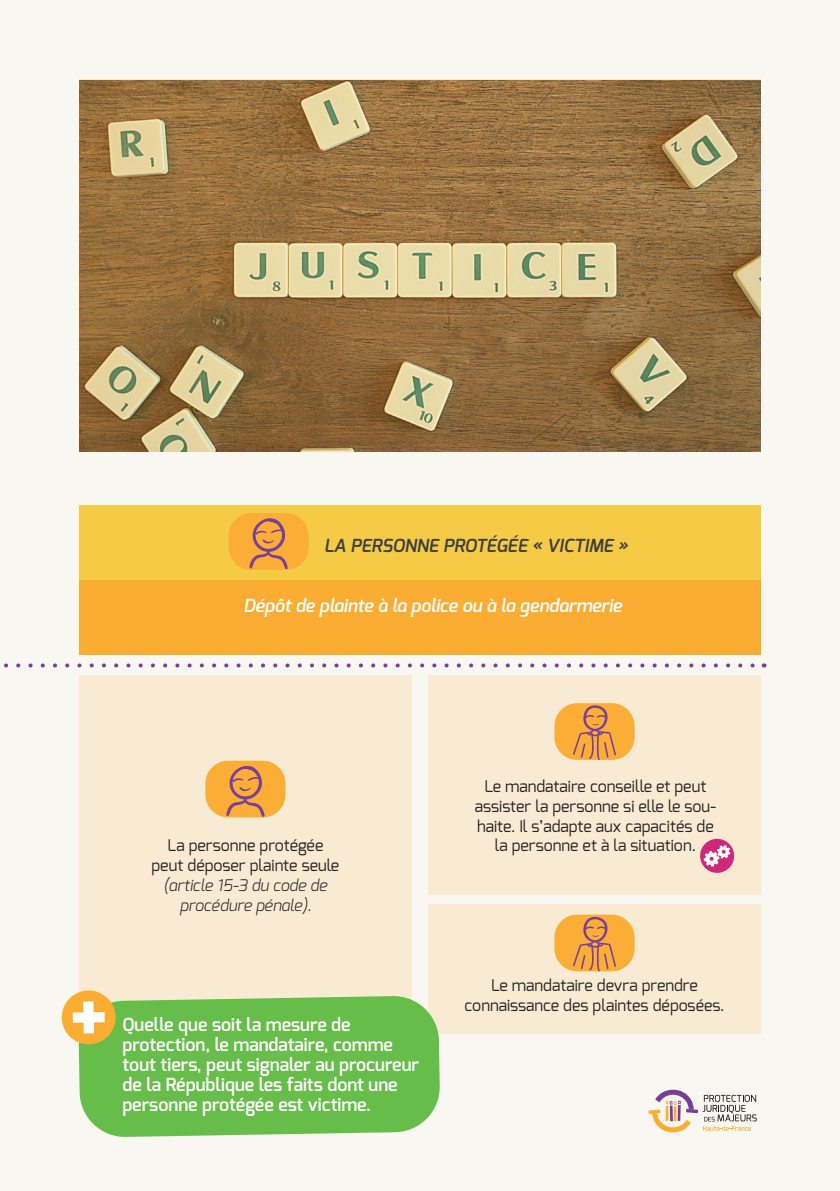
<style>
.page{position:relative;width:840px;height:1191px;background:#fff}
.page>*{position:absolute;margin:0;border:0;box-sizing:border-box;transform-origin:0 0}
.t1{font:600 18px/20px "Exo";color:#fff}
.t2{font:italic 600 18px "Exo";color:#fff}
.t3{font:italic 600 18px "Exo";color:#3e3e3f}
.t4{font:16px/20px "Exo";color:#231f20;text-align:center}
.t5{font:italic 300 16px/20px "Exo";color:#231f20;text-align:center}
</style>
<div class="page">
<div style="left:0;top:0;width:839px;height:1191px;background:#f9f7f1"></div>
<svg style="left:4px;top:663px;width:751px;height:4px"></svg>
<div style="left:79px;top:674px;width:332px;height:360px;background:#f9ebd3"></div>
<div style="left:428px;top:674px;width:332px;height:220px;background:#f9ebd3"></div>
<div style="left:428px;top:904px;width:332px;height:130px;background:#f9ebd3"></div>
<div style="left:79px;top:580px;width:681px;height:74px;background:#fbad33"></div>
<div style="left:79px;top:505px;width:681px;height:75px;background:#f5cb45"></div>
<div style="left:228px;top:513px;width:80px;height:57px;background:#fbad36;border-radius:23px"></div>
<svg style="left:249px;top:518px;width:38px;height:52px"></svg>
<div style="left:205px;top:760px;width:80px;height:57px;background:#fbad36;border-radius:23px"></div>
<svg style="left:226px;top:766px;width:38px;height:51px"></svg>
<svg style="left:78px;top:995px;width:362px;height:142px;background:#71c054"></svg>
<div style="left:62px;top:990px;width:54px;height:54px;background:#fbad33;border-radius:50%"></div>
<svg style="left:73px;top:1001px;width:32px;height:32px"></svg>
<svg style="left:79px;top:79px;width:681px;height:373px;background:#9d7d4e"></svg>
<div style="left:554px;top:703px;width:80px;height:57px;background:#fbad36;border-radius:23px"></div>
<svg style="left:572px;top:705px;width:43px;height:55px"></svg>
<div style="left:554px;top:914px;width:80px;height:57px;background:#fbad36;border-radius:23px"></div>
<svg style="left:572px;top:916px;width:43px;height:55px"></svg>
<svg style="left:700px;top:838px;width:35px;height:35px"></svg>
<svg style="left:648px;top:1089px;width:108px;height:43px"></svg>
<p class="t3" style="left:324px;top:533px;width:305px">LA PERSONNE PROTÉGÉE « VICTIME »</p>
<p class="t2" style="left:243px;top:593px;width:380px">Dépôt de plainte à la police ou à la gendarmerie</p>
<p class="t4" style="left:151px;top:835px;width:189px">La personne protégée peut déposer plainte seule</p>
<p class="t5" style="left:163px;top:875px;width:165px">(article 15-3 du code de procédure pénale).</p>
<p class="t1" style="left:122px;top:1014px;width:298px">Quelle que soit la mesure de protection, le mandataire, comme tout tiers, peut signaler au procureur de la République les faits dont une personne protégée est victime.</p>
<p class="t4" style="left:474px;top:775px;width:242px">Le mandataire conseille et peut assister la personne si elle le sou&shy;haite. Il s’adapte aux capacités de la personne et à la situation.</p>
<p class="t4" style="left:464px;top:975px;width:261px">Le mandataire devra prendre connaissance des plaintes déposées.</p>
</div>
